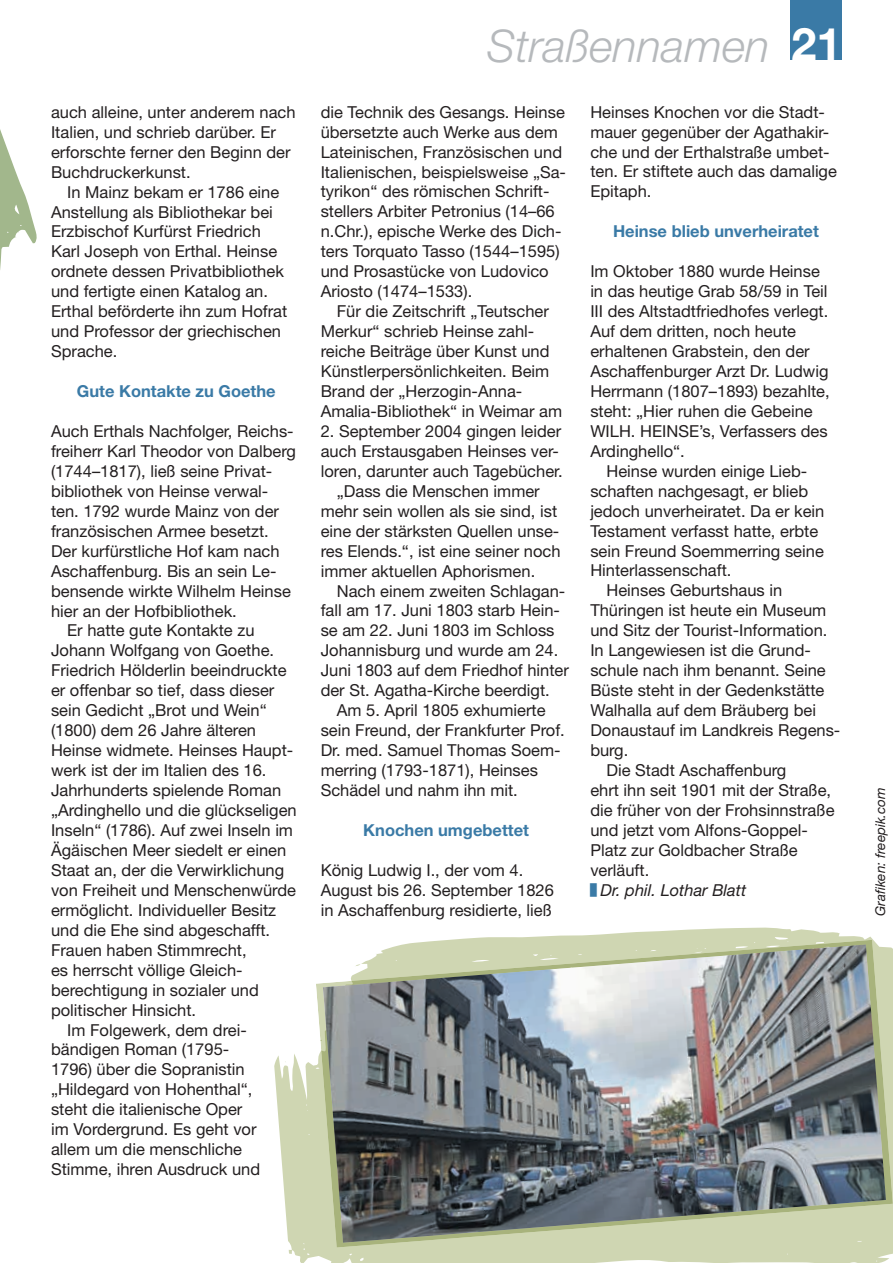
<style>
.page{position:relative;width:893px;height:1263px;background:#fff}
.page>*{position:absolute;margin:0;border:0;box-sizing:border-box;transform-origin:0 0}
.t1{font:italic 300 45px "Helvetica Neue LT";color:#b6b9bc}
.t2{font:16.5px/20px "Helvetica Neue LT";color:#231f20}
.t3{font:700 16.5px "Helvetica Neue LT";color:#3a7aa6}
.t4{font:italic 16.5px "Helvetica Neue LT";color:#231f20}
.t5{font:italic 13.5px "Helvetica Neue LT";color:#231f20}
.s1{font-weight:700;font-style:normal;color:#fff}
</style>
<div class="page">
<svg style="left:274px;top:927px;width:619px;height:336px;fill:#cfd6b2"></svg>
<svg style="left:316px;top:940px;width:577px;height:307px;background:#d2d9b8"></svg>
<img style="left:323px;top:944px;width:563px;height:299px">
<svg style="left:0;top:129px;width:37px;height:141px"></svg>
<div style="left:791px;top:0;width:51px;height:60px;background:#3a7aa6"></div>
<p class="t2" style="left:51px;top:102px;width:246px">auch alleine, unter anderem nach<br>Italien, und schrieb darüber. Er erforschte ferner den Beginn der<br>Buchdruckerkunst.</p>
<p class="t2" style="left:51px;top:181px;width:238px;text-indent:16px">In Mainz bekam er 1786 eine<br>Anstellung als Bibliothekar bei<br>Erzbischof Kurfürst Friedrich<br>Karl Joseph von Erthal. Heinse ordnete dessen Privatbibliothek und fertigte einen Katalog an.<br>Erthal beförderte ihn zum Hofrat und Professor der griechischen<br>Sprache.</p>
<p class="t3" style="left:77px;top:381px;width:200px">Gute Kontakte zu Goethe</p>
<p class="t2" style="left:51px;top:421px;width:244px">Auch Erthals Nachfolger, Reichs-</p>
<p class="t2" style="left:51px;top:441px;width:246px">freiherr Karl Theodor von Dalberg</p>
<p class="t2" style="left:51px;top:461px;width:223px">(1744–1817), ließ seine Privat-</p>
<p class="t2" style="left:51px;top:481px;width:219px">bibliothek von Heinse verwal-</p>
<p class="t2" style="left:51px;top:501px;width:229px">ten. 1792 wurde Mainz von der</p>
<p class="t2" style="left:51px;top:521px;width:219px">französischen Armee besetzt.</p>
<p class="t2" style="left:51px;top:541px;width:230px">Der kurfürstliche Hof kam nach</p>
<p class="t2" style="left:51px;top:560px;width:227px">Aschaffenburg. Bis an sein Le-</p>
<p class="t2" style="left:51px;top:580px;width:241px">bensende wirkte Wilhelm Heinse</p>
<p class="t2" style="left:51px;top:600px;width:187px">hier an der Hofbibliothek.</p>
<p class="t2" style="left:67px;top:620px;width:189px">Er hatte gute Kontakte zu</p>
<p class="t2" style="left:51px;top:640px;width:225px">Johann Wolfgang von Goethe.</p>
<p class="t2" style="left:51px;top:660px;width:237px">Friedrich Hölderlin beeindruckte</p>
<p class="t2" style="left:51px;top:680px;width:225px">er offenbar so tief, dass dieser</p>
<p class="t2" style="left:51px;top:700px;width:217px">sein Gedicht „Brot und Wein“</p>
<p class="t2" style="left:51px;top:720px;width:207px">(1800) dem 26 Jahre älteren</p>
<p class="t2" style="left:51px;top:740px;width:244px">Heinse widmete. Heinses Haupt-</p>
<p class="t2" style="left:51px;top:760px;width:217px">werk ist der im Italien des 16.</p>
<p class="t2" style="left:51px;top:780px;width:232px">Jahrhunderts spielende Roman</p>
<p class="t2" style="left:51px;top:800px;width:247px">„Ardinghello und die glückseligen</p>
<p class="t2" style="left:51px;top:820px;width:244px">Inseln“ (1786). Auf zwei Inseln im</p>
<p class="t2" style="left:51px;top:840px;width:237px">Ägäischen Meer siedelt er einen</p>
<p class="t2" style="left:51px;top:860px;width:235px">Staat an, der die Verwirklichung</p>
<p class="t2" style="left:51px;top:880px;width:247px">von Freiheit und Menschenwürde</p>
<p class="t2" style="left:51px;top:900px;width:227px">ermöglicht. Individueller Besitz</p>
<p class="t2" style="left:51px;top:920px;width:221px">und die Ehe sind abgeschafft.</p>
<p class="t2" style="left:51px;top:940px;width:197px">Frauen haben Stimmrecht,</p>
<p class="t2" style="left:51px;top:959px;width:193px">es herrscht völlige Gleich-</p>
<p class="t2" style="left:51px;top:979px;width:209px">berechtigung in sozialer und</p>
<p class="t2" style="left:51px;top:999px;width:147px">politischer Hinsicht.</p>
<p class="t2" style="left:67px;top:1019px;width:181px">Im Folgewerk, dem drei-</p>
<p class="t2" style="left:51px;top:1039px;width:180px">bändigen Roman (1795-</p>
<p class="t2" style="left:51px;top:1059px;width:195px">1796) über die Sopranistin</p>
<p class="t2" style="left:51px;top:1079px;width:203px">„Hildegard von Hohenthal“,</p>
<p class="t2" style="left:51px;top:1099px;width:193px">steht die italienische Oper</p>
<p class="t2" style="left:51px;top:1119px;width:207px">im Vordergrund. Es geht vor</p>
<p class="t2" style="left:51px;top:1139px;width:193px">allem um die menschliche</p>
<p class="t2" style="left:51px;top:1159px;width:211px">Stimme, ihren Ausdruck und</p>
<h1 class="t1" style="left:487px;top:19px;width:356px">Straßennamen <span class="s1">21</span></h1>
<p class="t2" style="left:321px;top:102px;width:247px">die Technik des Gesangs. Heinse übersetzte auch Werke aus dem<br>Lateinischen, Französischen und<br>Italienischen, beispielsweise „Sa&shy;tyrikon“ des römischen Schrift&shy;stellers Arbiter Petronius (14–66 n.Chr.), epische Werke des Dich&shy;ters Torquato Tasso (1544–1595) und Prosastücke von Ludovico<br>Ariosto (1474–1533).</p>
<p class="t2" style="left:321px;top:301px;width:243px;text-indent:16px">Für die Zeitschrift „Teutscher<br>Merkur“ schrieb Heinse zahl&shy;reiche Beiträge über Kunst und<br>Künstlerpersönlichkeiten. Beim<br>Brand der „Herzogin-Anna-<br>Amalia-Bibliothek“ in Weimar am</p>
<p class="t2" style="left:321px;top:421px;width:242px">2. September 2004 gingen leider</p>
<p class="t2" style="left:321px;top:441px;width:240px">auch Erstausgaben Heinses ver-</p>
<p class="t2" style="left:321px;top:461px;width:244px">loren, darunter auch Tagebücher.</p>
<p class="t2" style="left:337px;top:481px;width:204px">„Dass die Menschen immer</p>
<p class="t2" style="left:321px;top:501px;width:238px">mehr sein wollen als sie sind, ist</p>
<p class="t2" style="left:321px;top:521px;width:240px">eine der stärksten Quellen unse-</p>
<p class="t2" style="left:321px;top:540px;width:241px">res Elends.“, ist eine seiner noch</p>
<p class="t2" style="left:321px;top:560px;width:216px">immer aktuellen Aphorismen.</p>
<p class="t2" style="left:337px;top:580px;width:230px">Nach einem zweiten Schlagan-</p>
<p class="t2" style="left:321px;top:600px;width:241px">fall am 17. Juni 1803 starb Hein-</p>
<p class="t2" style="left:321px;top:620px;width:235px">se am 22. Juni 1803 im Schloss</p>
<p class="t2" style="left:321px;top:640px;width:239px">Johannisburg und wurde am 24.</p>
<p class="t2" style="left:321px;top:660px;width:250px">Juni 1803 auf dem Friedhof hinter</p>
<p class="t2" style="left:321px;top:680px;width:231px">der St. Agatha-Kirche beerdigt.</p>
<p class="t2" style="left:337px;top:700px;width:210px">Am 5. April 1805 exhumierte</p>
<p class="t2" style="left:321px;top:720px;width:246px">sein Freund, der Frankfurter Prof.</p>
<p class="t2" style="left:321px;top:740px;width:241px">Dr. med. Samuel Thomas Soem-</p>
<p class="t2" style="left:321px;top:760px;width:219px">merring (1793-1871), Heinses</p>
<p class="t2" style="left:321px;top:780px;width:199px">Schädel und nahm ihn mit.</p>
<p class="t3" style="left:363px;top:820px;width:167px">Knochen umgebettet</p>
<p class="t2" style="left:321px;top:860px;width:235px">König Ludwig I., der vom 4.<br>August bis 26. September 1826 in Aschaffenburg residierte, ließ</p>
<p class="t2" style="left:590px;top:102px;width:248px">Heinses Knochen vor die Stadt&shy;mauer gegenüber der Agathakir&shy;che und der Erthalstraße umbet&shy;ten. Er stiftete auch das damalige<br>Epitaph.</p>
<p class="t3" style="left:613px;top:221px;width:207px">Heinse blieb unverheiratet</p>
<p class="t2" style="left:590px;top:261px;width:241px">Im Oktober 1880 wurde Heinse in das heutige Grab 58/59 in Teil<br>III des Altstadtfriedhofes verlegt.<br>Auf dem dritten, noch heute erhaltenen Grabstein, den der<br>Aschaffenburger Arzt Dr. Ludwig<br>Herrmann (1807–1893) bezahlte, steht: „Hier ruhen die Gebeine<br>WILH. HEINSE’s, Verfassers des<br>Ardinghello“.</p>
<p class="t2" style="left:606px;top:461px;width:202px">Heinse wurden einige Lieb-</p>
<p class="t2" style="left:590px;top:481px;width:219px">schaften nachgesagt, er blieb</p>
<p class="t2" style="left:590px;top:501px;width:236px">jedoch unverheiratet. Da er kein</p>
<p class="t2" style="left:590px;top:520px;width:229px">Testament verfasst hatte, erbte</p>
<p class="t2" style="left:590px;top:540px;width:235px">sein Freund Soemmerring seine</p>
<p class="t2" style="left:590px;top:560px;width:143px">Hinterlassenschaft.</p>
<p class="t2" style="left:606px;top:580px;width:177px">Heinses Geburtshaus in</p>
<p class="t2" style="left:590px;top:600px;width:237px">Thüringen ist heute ein Museum</p>
<p class="t2" style="left:590px;top:620px;width:239px">und Sitz der Tourist-Information.</p>
<p class="t2" style="left:590px;top:640px;width:222px">In Langewiesen ist die Grund-</p>
<p class="t2" style="left:590px;top:660px;width:237px">schule nach ihm benannt. Seine</p>
<p class="t2" style="left:590px;top:680px;width:236px">Büste steht in der Gedenkstätte</p>
<p class="t2" style="left:590px;top:700px;width:227px">Walhalla auf dem Bräuberg bei</p>
<p class="t2" style="left:590px;top:720px;width:252px">Donaustauf im Landkreis Regens-</p>
<p class="t2" style="left:590px;top:740px;width:40px">burg.</p>
<p class="t2" style="left:606px;top:760px;width:181px">Die Stadt Aschaffenburg</p>
<p class="t2" style="left:590px;top:780px;width:242px">ehrt ihn seit 1901 mit der Straße,</p>
<p class="t2" style="left:590px;top:800px;width:246px">die früher von der Frohsinnstraße</p>
<p class="t2" style="left:590px;top:820px;width:219px">und jetzt vom Alfons-Goppel-</p>
<p class="t2" style="left:590px;top:840px;width:209px">Platz zur Goldbacher Straße</p>
<p class="t2" style="left:590px;top:860px;width:60px">verläuft.</p>
<p class="t4" style="left:600px;top:880px;width:147px">Dr. phil. Lothar Blatt</p>
<p class="t5" style="left:872px;top:916px;width:130px;rotate:-90deg">Grafiken: freepik.com</p>
</div>
